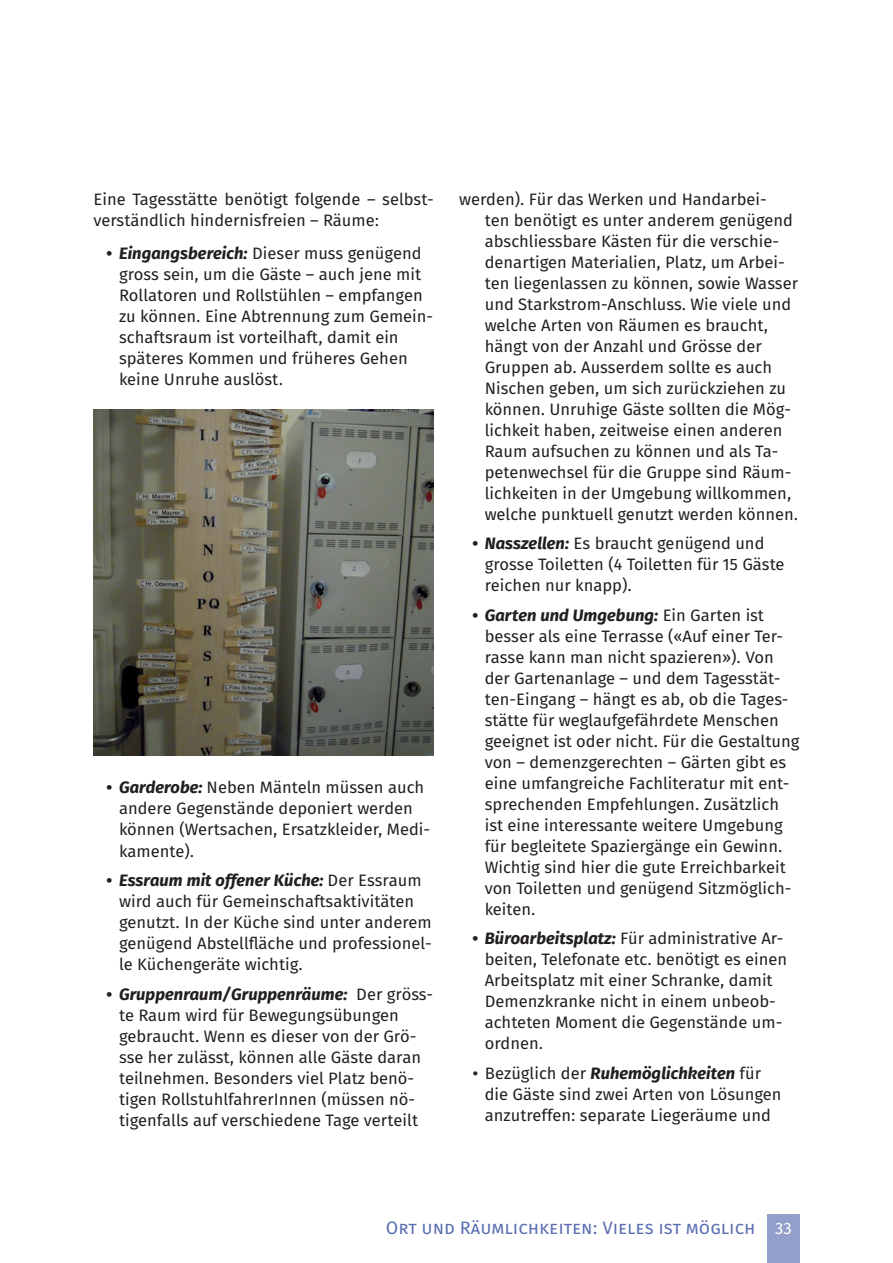
<style>
.page{position:relative;width:893px;height:1263px;background:#fff}
.page>*{position:absolute;margin:0;border:0;box-sizing:border-box;transform-origin:0 0}
.t1{font:18px "Fira Sans OT";color:#5a6eb1}
.t2{font:16.5px/21px "Fira Sans OT";color:#231f20}
.t3{font:16.5px "Fira Sans OT";color:#fff}
.s1{font-weight:700;font-style:italic}
</style>
<div class="page">
<img style="left:94px;top:409px;width:340px;height:346px">
<div style="left:767px;top:1214px;width:32px;height:49px;background:#939fcb"></div>
<p class="t2" style="left:94px;top:190px;width:342px">Eine Tagesstätte benötigt folgende – selbst&shy;verständlich hindernisfreien – Räume:</p>
<p class="t2" style="left:119px;top:244px;width:316px;text-indent:-13px"><span class="s1">• Eingangsbereich:</span> Dieser muss genügend gross sein, um die Gäste – auch jene mit Rollatoren und Rollstühlen – empfangen zu können. Eine Abtrennung zum Gemein&shy;schaftsraum ist vorteilhaft, damit ein späteres Kommen und früheres Gehen keine Unruhe auslöst.</p>
<p class="t2" style="left:119px;top:778px;width:313px;text-indent:-13px"><span class="s1">• Garderobe:</span> Neben Mänteln müssen auch andere Gegenstände deponiert werden können (Wertsachen, Ersatzkleider, Medi&shy;kamente).</p>
<p class="t2" style="left:119px;top:871px;width:314px;text-indent:-13px"><span class="s1">• Essraum mit offener Küche:</span> Der Essraum wird auch für Gemeinschaftsaktivitäten genutzt. In der Küche sind unter anderem genügend Abstellfläche und professionel&shy;le Küchengeräte wichtig.</p>
<p class="t2" style="left:119px;top:984px;width:316px;text-indent:-13px"><span class="s1">• Gruppenraum/Gruppenräume:</span> Der gröss&shy;te Raum wird für Bewegungsübungen gebraucht. Wenn es dieser von der Grö&shy;sse her zulässt, können alle Gäste daran teilnehmen. Besonders viel Platz benö&shy;tigen RollstuhlfahrerInnen (müssen nö&shy;tigenfalls auf verschiedene Tage verteilt</p>
<p class="t2" style="left:485px;top:190px;width:315px;text-indent:-26px">werden). Für das Werken und Handarbei-<br>ten benötigt es unter anderem genügend abschliessbare Kästen für die verschie&shy;denartigen Materialien, Platz, um Arbei&shy;ten liegenlassen zu können, sowie Wasser und Starkstrom-Anschluss. Wie viele und welche Arten von Räumen es braucht, hängt von der Anzahl und Grösse der Gruppen ab. Ausserdem sollte es auch Nischen geben, um sich zurückziehen zu können. Unruhige Gäste sollten die Mög&shy;lichkeit haben, zeitweise einen anderen Raum aufsuchen zu können und als Ta&shy;petenwechsel für die Gruppe sind Räum&shy;lichkeiten in der Umgebung willkommen, welche punktuell genutzt werden können.</p>
<p class="t2" style="left:485px;top:534px;width:301px;text-indent:-13px"><span class="s1">• Nasszellen:</span> Es braucht genügend und grosse Toiletten (4 Toiletten für 15 Gäste reichen nur knapp).</p>
<p class="t2" style="left:485px;top:606px;width:316px;text-indent:-13px"><span class="s1">• Garten und Umgebung:</span> Ein Garten ist besser als eine Terrasse («Auf einer Ter&shy;rasse kann man nicht spazieren»). Von der Gartenanlage – und dem Tagesstät&shy;ten-Eingang – hängt es ab, ob die Tages&shy;stätte für weglaufgefährdete Menschen geeignet ist oder nicht. Für die Gestaltung von – demenzgerechten – Gärten gibt es eine umfangreiche Fachliteratur mit ent&shy;sprechenden Empfehlungen. Zusätzlich ist eine interessante weitere Umgebung für begleitete Spaziergänge ein Gewinn.<br>Wichtig sind hier die gute Erreichbarkeit von Toiletten und genügend Sitzmöglich&shy;keiten.</p>
<p class="t2" style="left:485px;top:929px;width:304px;text-indent:-13px"><span class="s1">• Büroarbeitsplatz:</span> Für administrative Ar&shy;beiten, Telefonate etc. benötigt es einen Arbeitsplatz mit einer Schranke, damit Demenzkranke nicht in einem unbeob&shy;achteten Moment die Gegenstände um&shy;ordnen.</p>
<p class="t2" style="left:485px;top:1064px;width:298px;text-indent:-13px">• Bezüglich der <span class="s1">Ruhemöglichkeiten</span> für die Gäste sind zwei Arten von Lösungen anzutreffen: separate Liegeräume und</p>
<p class="t1" style="left:386px;top:1215px;width:371px">Ort und Räumlichkeiten: Vieles ist möglich</p>
<p class="t3" style="left:775px;top:1216px;width:18px">33</p>
</div>
